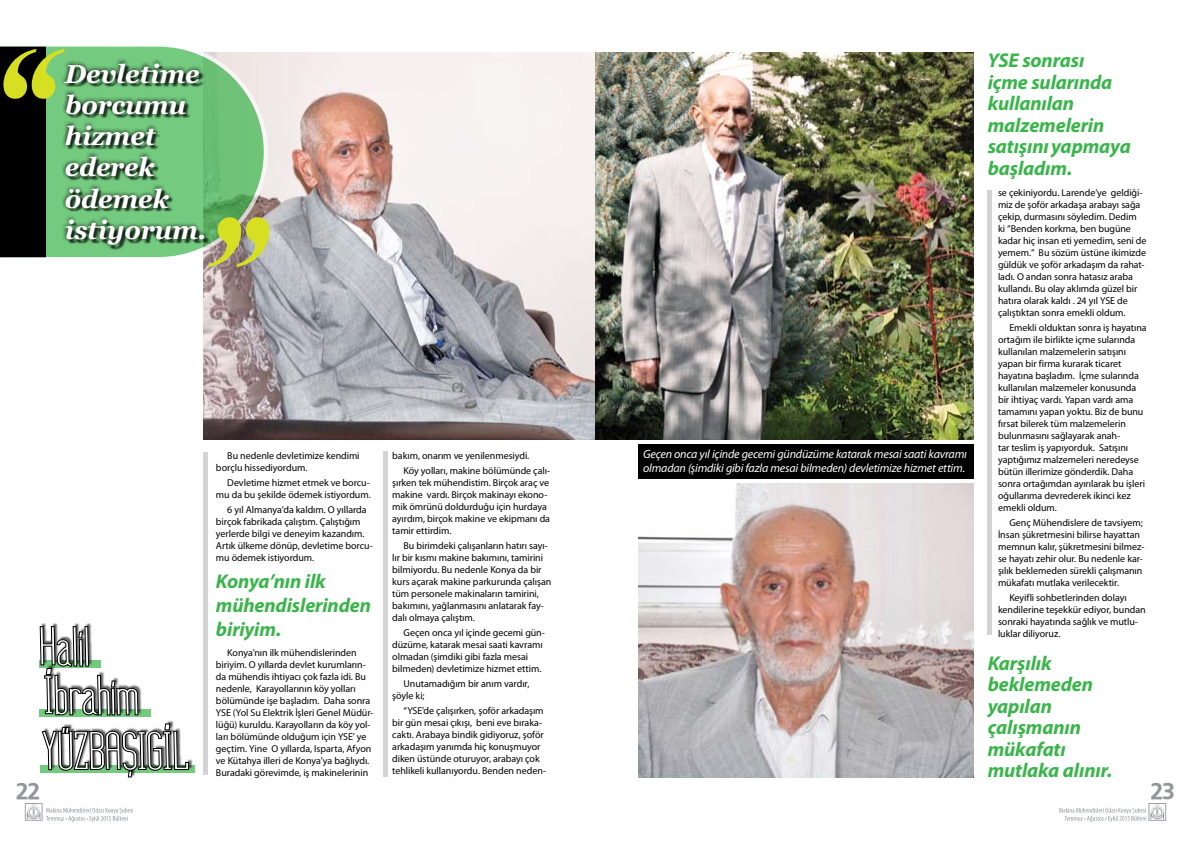
<style>
.page{position:relative;width:1191px;height:842px;background:#fff}
.page>*{position:absolute;margin:0;border:0;box-sizing:border-box;transform-origin:0 0}
.t1{font:italic 700 26px/31.2px "Georgia";letter-spacing:-.01em;color:#fff}
.t2{font:700 24px "Fruga San";color:#939598}
.t3{font:italic 700 20px/21.5px "Myriad Pro";letter-spacing:-.005em;color:#39b54a}
.t4{font:italic 12px/14.4px "Myriad Pro";letter-spacing:-.015em;color:#fff}
.t5{font:10px/12px "Myriad Pro";letter-spacing:-.005em;color:#000}
</style>
<div class="page">
<svg style="left:1059px;top:803px;width:107px;height:19px"></svg>
<svg style="left:25px;top:803px;width:108px;height:19px"></svg>
<svg style="left:39px;top:626px;width:167px;height:151px"></svg>
<img style="left:638px;top:484px;width:335px;height:293px">
<img style="left:203px;top:52px;width:770px;height:387px">
<svg style="left:0;top:46px;width:270px;height:216px"></svg>
<div style="left:60px;top:59px;width:149px;height:190px;background:#000;opacity:.85"></div>
<svg style="left:0;top:47px;width:65px;height:210px;background:#354d26"></svg>
<svg style="left:208px;top:217px;width:61px;height:50px;background:#b1b85c"></svg>
<div style="left:638px;top:444px;width:335px;height:35px;background:#000"></div>
<hr style="left:203px;top:452px;width:4px;height:322px;background:#d1d3d4">
<hr style="left:383px;top:452px;width:4px;height:325px;background:#d1d3d4">
<div style="left:987px;top:191px;width:5px;height:444px;background:#d1d3d4"></div>
<p class="t1" style="left:65px;top:58px;width:136px">Devletime borcumu</p>
<p class="t1" style="left:65px;top:121px;width:92px">hizmet</p>
<p class="t1" style="left:65px;top:152px;width:92px">ederek</p>
<p class="t1" style="left:65px;top:183px;width:106px">ödemek</p>
<p class="t1" style="left:65px;top:214px;width:143px">istiyorum.</p>
<p class="t5" style="left:216px;top:450px;width:145px;text-indent:11px">Bu nedenle devletimize kendimi borçlu hissediyordum.</p>
<p class="t5" style="left:216px;top:477px;width:156px;text-align:right">Devletime hizmet etmek ve borcu&shy;mu da bu şekilde ödemek istiyordum.</p>
<p class="t5" style="left:216px;top:503px;width:158px;text-indent:11px">6 yıl Almanya’da kaldım. O yıllarda birçok fabrikada çalıştım. Çalıştığım yerlerde bilgi ve deneyim kazandım.<br>Artık ülkeme dönüp, devletime borcu&shy;mu ödemek istiyordum.</p>
<p class="t3" style="left:216px;top:570px;width:111px">Konya’nın ilk</p>
<p class="t3" style="left:216px;top:592px;width:156px;line-height:24px">mühendislerinden biriyim.</p>
<p class="t5" style="left:216px;top:646px;width:159px;text-indent:11px">Konya’nın ilk mühendislerinden biriyim. O yıllarda devlet kurumların&shy;da mühendis ihtiyacı çok fazla idi. Bu nedenle, Karayollarının köy yolları bölümünde işe başladım. Daha sonra YSE (Yol Su Elektrik İşleri Genel Müdür&shy;lüğü) kuruldu. Karayolların da köy yol&shy;ları bölümünde olduğum için YSE’ ye geçtim. Yine O yıllarda, Isparta, Afyon ve Kütahya illeri de Konya’ya bağlıydı.<br>Buradaki görevimde, iş makinelerinin</p>
<p class="t5" style="left:392px;top:450px;width:138px">bakım, onarım ve yenilenmesiydi.</p>
<p class="t5" style="left:392px;top:465px;width:159px;text-indent:11px">Köy yolları, makine bölümünde çalı&shy;şırken tek mühendistim. Birçok araç ve makine vardı. Birçok makinayı ekono&shy;mik ömrünü doldurduğu için hurdaya ayırdım, birçok makine ve ekipmanı da tamir ettirdim.</p>
<p class="t5" style="left:392px;top:539px;width:161px;text-indent:11px">Bu birimdeki çalışanların hatırı sayı&shy;lır bir kısmı makine bakımını, tamirini bilmiyordu. Bu nedenle Konya da bir kurs açarak makine parkurunda çalışan tüm personele makinaların tamirini, bakımını, yağlanmasını anlatarak fay&shy;dalı olmaya çalıştım.</p>
<p class="t5" style="left:392px;top:626px;width:154px;text-indent:11px">Geçen onca yıl içinde gecemi gün&shy;düzüme, katarak mesai saati kavramı olmadan (şimdiki gibi fazla mesai bilmeden) devletimize hizmet ettim.</p>
<p class="t5" style="left:392px;top:677px;width:139px;text-indent:11px">Unutamadığım bir anım vardır, şöyle ki;</p>
<p class="t5" style="left:392px;top:704px;width:155px;text-indent:11px">“YSE’de çalışırken, şoför arkadaşım bir gün mesai çıkışı, beni eve bıraka&shy;caktı. Arabaya bindik gidiyoruz, şoför arkadaşım yanımda hiç konuşmuyor diken üstünde oturuyor, arabayı çok tehlikeli kullanıyordu. Benden neden-</p>
<p class="t4" style="left:643px;top:446px;width:325px">Geçen onca yıl içinde gecemi gündüzüme katarak mesai saati kavramı olmadan (şimdiki gibi fazla mesai bilmeden) devletimize hizmet ettim.</p>
<p class="t3" style="left:987px;top:49px;width:144px">YSE sonrası<br>içme sularında kullanılan malzemelerin satışını yapmaya başladım.</p>
<p class="t5" style="left:998px;top:186px;width:150px">se çekiniyordu. Larende’ye geldiği&shy;miz de şoför arkadaşa arabayı sağa çekip, durmasını söyledim. Dedim<br>ki “Benden korkma, ben bugüne kadar hiç insan eti yemedim, seni de yemem.” Bu sözüm üstüne ikimizde güldük ve şoför arkadaşım da rahat&shy;ladı. O andan sonra hatasız araba kullandı. Bu olay aklımda güzel bir hatıra olarak kaldı . 24 yıl YSE de çalıştıktan sonra emekli oldum.</p>
<p class="t5" style="left:998px;top:321px;width:150px;text-indent:11px">Emekli olduktan sonra iş hayatına ortağım ile birlikte içme sularında kullanılan malzemelerin satışını yapan bir firma kurarak ticaret hayatına başladım. İçme sularında kullanılan malzemeler konusunda bir ihtiyaç vardı. Yapan vardı ama tamamını yapan yoktu. Biz de bunu fırsat bilerek tüm malzemelerin bulunmasını sağlayarak anah-<br>tar teslim iş yapıyorduk. Satışını yaptığımız malzemeleri neredeyse bütün illerimize gönderdik. Daha sonra ortağımdan ayırılarak bu işleri oğullarıma devrederek ikinci kez emekli oldum.</p>
<p class="t5" style="left:998px;top:516px;width:148px;text-indent:11px">Genç Mühendislere de tavsiyem; İnsan şükretmesini bilirse hayattan memnun kalır, şükretmesini bilmez&shy;se hayatı zehir olur. Bu nedenle kar&shy;şılık beklemeden sürekli çalışmanın mükafatı mutlaka verilecektir.</p>
<p class="t5" style="left:998px;top:591px;width:149px;text-indent:11px">Keyifli sohbetlerinden dolayı kendilerine teşekkür ediyor, bundan sonraki hayatında sağlık ve mutlu&shy;luklar diliyoruz.</p>
<p class="t3" style="left:987px;top:652px;width:107px">Karşılık beklemeden yapılan çalışmanın mükafatı</p>
<p class="t3" style="left:987px;top:759px;width:126px">mutlaka alınır.</p>
<h2 class="t2" style="left:16px;top:777px;width:26px">22</h2>
<h2 class="t2" style="left:1150px;top:777px;width:26px">23</h2>
</div>
